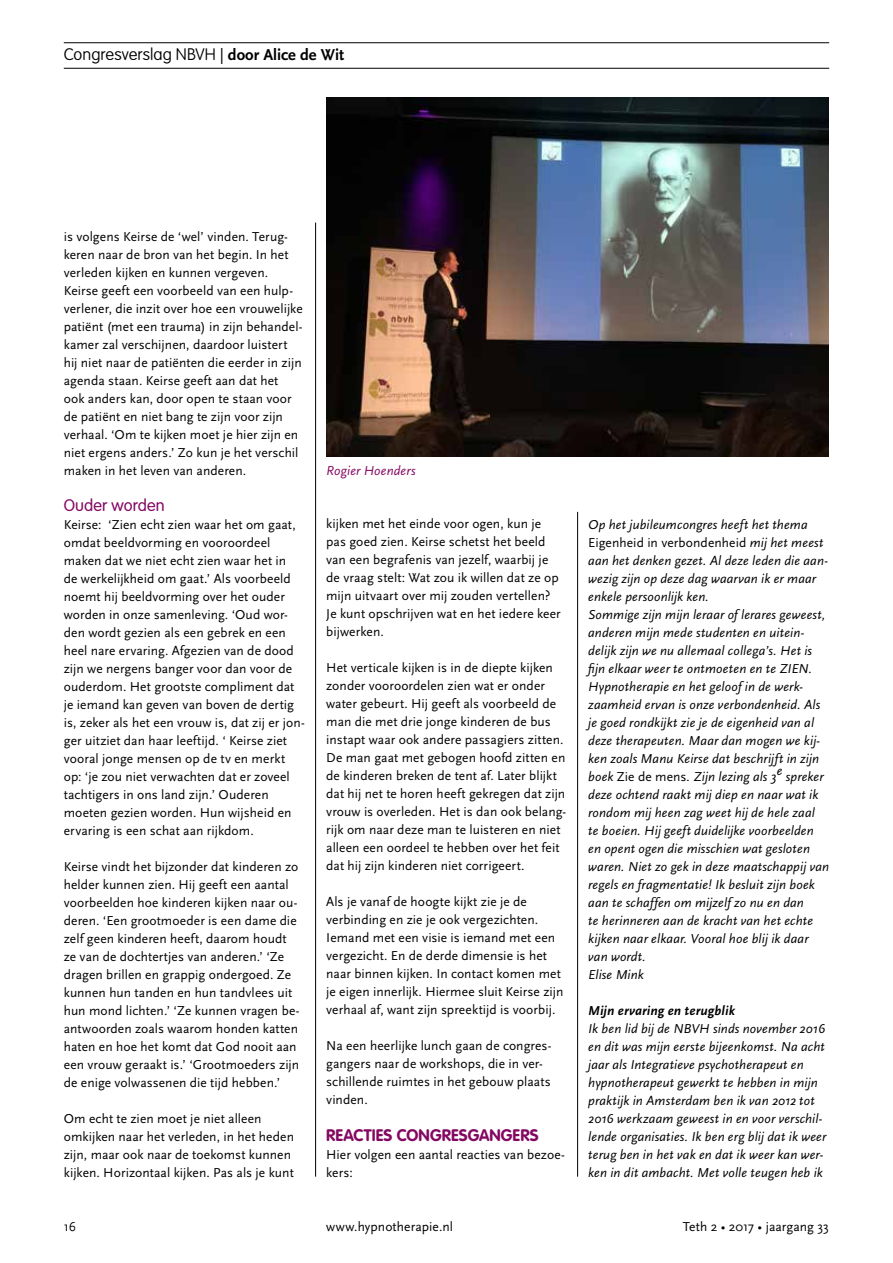
<style>
.page{position:relative;width:893px;height:1263px;background:#fff}
.page>*{position:absolute;margin:0;border:0;box-sizing:border-box;transform-origin:0 0}
.t1{font:100 16.5px "VAG Rounded";letter-spacing:.005em;color:#000}
.t2{font:700 16.5px "VAG Rounded";letter-spacing:.005em;color:#840862}
.t3{font:300 16.5px "VAG Rounded";letter-spacing:.01em;color:#840862}
.t4{font:13.5px/18px "Scala Sans";letter-spacing:.005em;color:#000}
.t5{font:italic 13.5px/18px "Scala Sans";letter-spacing:.01em;color:#000}
.t6{font:italic 700 13.5px "Scala Sans";letter-spacing:.01em;color:#000}
.t7{font:italic 13.5px "Scala Sans";letter-spacing:.01em;color:#840862}
.s1{font-family:"Scala Sans";font-weight:400}
.s2{font-family:"Scala Sans";font-weight:700}
.s3{font-style:normal}
</style>
<div class="page">
<hr style="left:64px;top:42px;width:765px;height:1px;background:#000">
<hr style="left:64px;top:68px;width:765px;height:1px;background:#000">
<hr style="left:315px;top:223px;width:1px;height:954px;background:#000">
<hr style="left:577px;top:512px;width:1px;height:665px;background:#000">
<img style="left:326px;top:98px;width:503px;height:359px">
<p class="t1" style="left:64px;top:45px;width:282px">Congresverslag NBVH <span class="s1">|</span> <span class="s2">door Alice de Wit</span></p>
<p class="t4" style="left:64px;top:227px;width:240px">is volgens Keirse de ‘wel’ vinden. Terug&shy;keren naar de bron van het begin. In het verleden kijken en kunnen vergeven.<br>Keirse geeft een voorbeeld van een hulp&shy;verlener, die inzit over hoe een vrouwelijke patiënt (met een trauma) in zijn behandel&shy;kamer zal verschijnen, daardoor luistert hij niet naar de patiënten die eerder in zijn agenda staan. Keirse geeft aan dat het<br>ook anders kan, door open te staan voor de patiënt en niet bang te zijn voor zijn verhaal. ‘Om te kijken moet je hier zijn en niet ergens anders.’ Zo kun je het verschil maken in het leven van anderen.</p>
<p class="t3" style="left:64px;top:495px;width:102px">Ouder worden</p>
<p class="t4" style="left:64px;top:515px;width:242px">Keirse: ‘Zien echt zien waar het om gaat, omdat beeldvorming en vooroordeel maken dat we niet echt zien waar het in<br>de werkelijkheid om gaat.’ Als voorbeeld noemt hij beeldvorming over het ouder worden in onze samenleving. ‘Oud wor&shy;den wordt gezien als een gebrek en een heel nare ervaring. Afgezien van de dood zijn we nergens banger voor dan voor de ouderdom. Het grootste compliment dat je iemand kan geven van boven de dertig is, zeker als het een vrouw is, dat zij er jon&shy;ger uitziet dan haar leeftijd. ‘ Keirse ziet vooral jonge mensen op de tv en merkt op: ‘je zou niet verwachten dat er zoveel tachtigers in ons land zijn.’ Ouderen moeten gezien worden. Hun wijsheid en ervaring is een schat aan rijkdom.</p>
<p class="t4" style="left:64px;top:857px;width:237px">Keirse vindt het bijzonder dat kinderen zo helder kunnen zien. Hij geeft een aantal voorbeelden hoe kinderen kijken naar ou&shy;deren. ‘Een grootmoeder is een dame die zelf geen kinderen heeft, daarom houdt ze van de dochtertjes van anderen.’ ‘Ze dragen brillen en grappig ondergoed. Ze kunnen hun tanden en hun tandvlees uit hun mond lichten.’ ‘Ze kunnen vragen be&shy;antwoorden zoals waarom honden katten haten en hoe het komt dat God nooit aan een vrouw geraakt is.’ ‘Grootmoeders zijn de enige volwassenen die tijd hebben.’</p>
<p class="t4" style="left:64px;top:1109px;width:232px">Om echt te zien moet je niet alleen omkijken naar het verleden, in het heden zijn, maar ook naar de toekomst kunnen kijken. Horizontaal kijken. Pas als je kunt</p>
<p class="t7" style="left:326px;top:463px;width:91px">Rogier Hoenders</p>
<p class="t4" style="left:326px;top:515px;width:236px">kijken met het einde voor ogen, kun je pas goed zien. Keirse schetst het beeld van een begrafenis van jezelf, waarbij je de vraag stelt: Wat zou ik willen dat ze op mijn uitvaart over mij zouden vertellen?<br>Je kunt opschrijven wat en het iedere keer bijwerken.</p>
<p class="t4" style="left:326px;top:659px;width:242px">Het verticale kijken is in de diepte kijken zonder vooroordelen zien wat er onder water gebeurt. Hij geeft als voorbeeld de man die met drie jonge kinderen de bus instapt waar ook andere passagiers zitten.<br>De man gaat met gebogen hoofd zitten en de kinderen breken de tent af. Later blijkt dat hij net te horen heeft gekregen dat zijn vrouw is overleden. Het is dan ook belang&shy;rijk om naar deze man te luisteren en niet alleen een oordeel te hebben over het feit dat hij zijn kinderen niet corrigeert.</p>
<p class="t4" style="left:326px;top:893px;width:239px">Als je vanaf de hoogte kijkt zie je de verbinding en zie je ook vergezichten.<br>Iemand met een visie is iemand met een vergezicht. En de derde dimensie is het naar binnen kijken. In contact komen met je eigen innerlijk. Hiermee sluit Keirse zijn verhaal af, want zijn spreektijd is voorbij.</p>
<p class="t4" style="left:326px;top:1037px;width:227px">Na een heerlijke lunch gaan de congres&shy;gangers naar de workshops, die in ver&shy;schillende ruimtes in het gebouw plaats vinden.</p>
<p class="t2" style="left:326px;top:1125px;width:214px">REACTIES CONGRESGANGERS</p>
<p class="t4" style="left:326px;top:1145px;width:240px">Hier volgen een aantal reacties van bezoe&shy;kers:</p>
<p class="t5" style="left:588px;top:515px;width:242px">Op het jubileumcongres heeft het thema <span class="s3">Eigenheid in verbondenheid</span> mij het meest aan het denken gezet. Al deze leden die aan&shy;wezig zijn op deze dag waarvan ik er maar enkele persoonlijk ken.<br>Sommige zijn mijn leraar of lerares geweest, anderen mijn mede studenten en uitein&shy;delijk zijn we nu allemaal collega’s. Het is fijn elkaar weer te ontmoeten en te ZIEN.<br>Hypnotherapie en het geloof in de werk&shy;zaamheid ervan is onze verbondenheid. Als je goed rondkijkt zie je de eigenheid van al deze therapeuten. Maar dan mogen we kij&shy;ken zoals Manu Keirse dat beschrijft in zijn boek <span class="s3">Zie de mens</span>. Zijn lezing als 3e spreker deze ochtend raakt mij diep en naar wat ik rondom mij heen zag weet hij de hele zaal<br>te boeien. Hij geeft duidelijke voorbeelden en opent ogen die misschien wat gesloten waren. Niet zo gek in deze maatschappij van regels en fragmentatie! Ik besluit zijn boek aan te schaffen om mijzelf zo nu en dan<br>te herinneren aan de kracht van het echte kijken naar elkaar. Vooral hoe blij ik daar van wordt.<br>Elise Mink</p>
<p class="t6" style="left:588px;top:1003px;width:148px">Mijn ervaring en terugblik</p>
<p class="t5" style="left:588px;top:1019px;width:240px">Ik ben lid bij de NBVH sinds november 2016 en dit was mijn eerste bijeenkomst. Na acht jaar als Integratieve psychotherapeut en hypnotherapeut gewerkt te hebben in mijn praktijk in Amsterdam ben ik van 2012 tot 2016 werkzaam geweest in en voor verschil&shy;lende organisaties. Ik ben erg blij dat ik weer terug ben in het vak en dat ik weer kan wer&shy;ken in dit ambacht. Met volle teugen heb ik</p>
<p class="t4" style="left:64px;top:1217px;width:14px">16</p>
<p class="t4" style="left:326px;top:1217px;width:128px">www.hypnotherapie.nl</p>
<p class="t4" style="left:683px;top:1217px;width:148px">Teth 2 • 2017 • jaargang 33</p>
</div>
